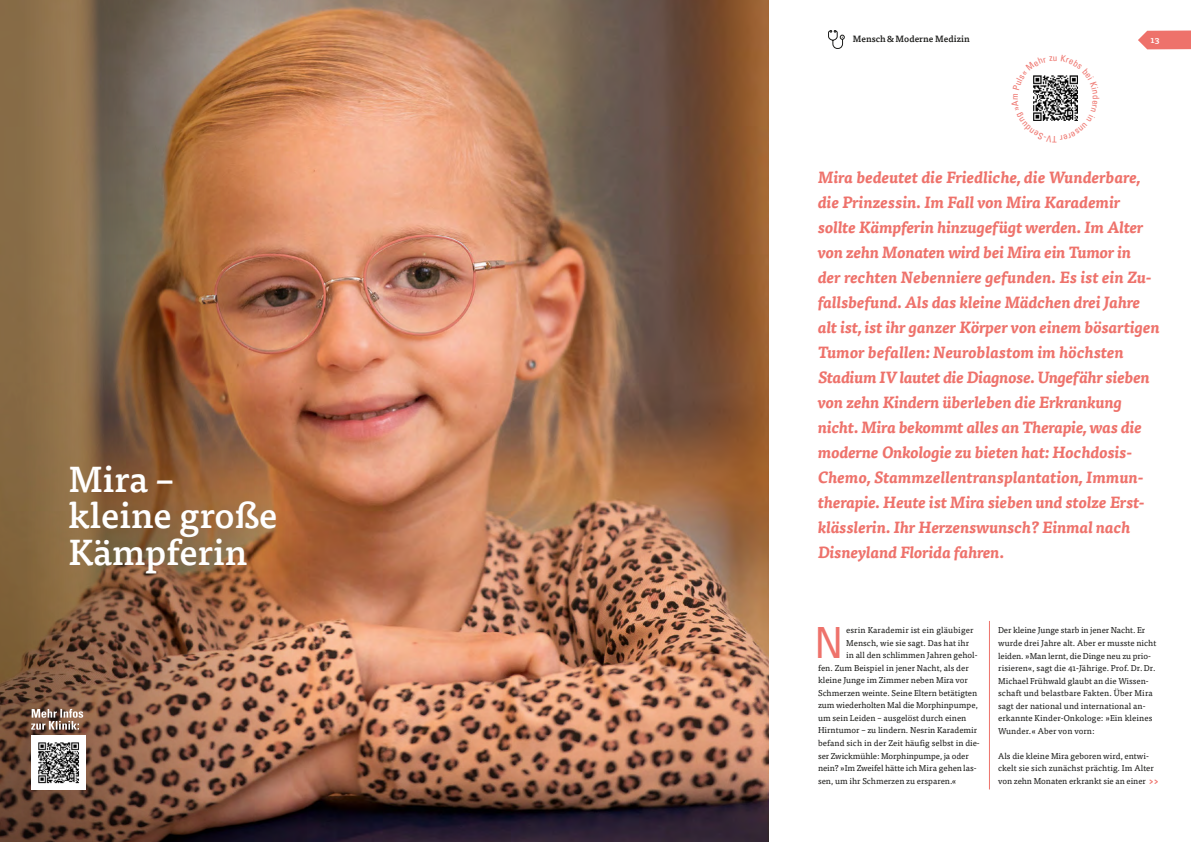
<style>
.page{position:relative;width:1191px;height:842px;background:#fff}
.page>*{position:absolute;margin:0;border:0;box-sizing:border-box;transform-origin:0 0}
.t1{font:condensed 43.1px "Univers Com 57";color:#ee726b}
.t2{font:500 36px/36.5px "Tisa OT";color:#fff}
.t3{font:italic 700 16px/25px "Tisa OT";color:#ee726b}
.t4{font:500 9px "Tisa OT";color:#1a1a18}
.t5{font:500 9px "Tisa OT";color:#fff}
.t6{font:8.5px/12.5px "Tisa OT";color:#1a1a18}
.s1{font-weight:700;color:#ee726b}
</style>
<div class="page">
<svg style="left:828px;top:30px;width:16px;height:19px"></svg>
<img style="left:476px;top:0;width:292px;height:842px">
<svg style="left:1138px;top:31px;width:53px;height:18px"></svg>
<hr style="left:989px;top:621px;width:1px;height:168px;background:#ee726b">
<img style="left:0;top:0;width:476px;height:842px">
<img style="left:31px;top:735px;width:54px;height:54px">
<svg style="left:31px;top:709px;width:52px;height:21px"></svg>
<svg style="left:1033px;top:75px;width:45px;height:46px;background:#7c7c7c"></svg>
<h2 class="t2" style="left:69px;top:461px;width:211px">Mira – kleine große<br>Kämpferin</h2>
<p class="t4" style="left:852px;top:33px;width:118px">Mensch&amp;Moderne Medizin</p>
<p class="t5" style="left:1150px;top:34px;width:10px">13</p>
<p class="t3" style="left:818px;top:166px;width:343px">Mira bedeutet die Friedliche, die Wunderbare, die Prinzessin. Im Fall von Mira Karademir sollte Kämpferin hinzugefügt werden. Im Alter von zehn Monaten wird bei Mira ein Tumor in<br>der rechten Nebenniere gefunden. Es ist ein Zu&shy;fallsbefund. Als das kleine Mädchen drei Jahre alt ist, ist ihr ganzer Körper von einem bösartigen Tumor befallen: Neuroblastom im höchsten Stadium IV lautet die Diagnose. Ungefähr sieben von zehn Kindern überleben die Erkrankung nicht. Mira bekommt alles an Therapie, was die moderne Onkologie zu bieten hat: Hochdosis-Chemo, Stammzellentransplantation, Immun&shy;therapie. Heute ist Mira sieben und stolze Erst&shy;klässlerin. Ihr Herzenswunsch? Einmal nach Disneyland Florida fahren.</p>
<h1 class="t1" style="left:814px;top:616px;width:30px">N</h1>
<p class="t6" style="left:846px;top:624px;width:129px">esrin Karademir ist ein gläubiger</p>
<p class="t6" style="left:846px;top:637px;width:124px">Mensch, wie sie sagt. Das hat ihr</p>
<p class="t6" style="left:846px;top:649px;width:133px">in all den schlimmen Jahren gehol-</p>
<p class="t6" style="left:818px;top:662px;width:152px">fen. Zum Beispiel in jener Nacht, als der</p>
<p class="t6" style="left:818px;top:674px;width:151px">kleine Junge im Zimmer neben Mira vor</p>
<p class="t6" style="left:818px;top:687px;width:161px">Schmerzen weinte. Seine Eltern betätigten</p>
<p class="t6" style="left:818px;top:699px;width:161px">zum wiederholten Mal die Morphinpumpe,</p>
<p class="t6" style="left:818px;top:712px;width:150px">um sein Leiden – ausgelöst durch einen</p>
<p class="t6" style="left:818px;top:724px;width:161px">Hirntumor – zu lindern. Nesrin Karademir</p>
<p class="t6" style="left:818px;top:737px;width:163px">befand sich in der Zeit häufig selbst in die-</p>
<p class="t6" style="left:818px;top:749px;width:152px">ser Zwickmühle: Morphinpumpe, ja oder</p>
<p class="t6" style="left:818px;top:762px;width:160px">nein? »Im Zweifel hätte ich Mira gehen las-</p>
<p class="t6" style="left:818px;top:774px;width:140px">sen, um ihr Schmerzen zu ersparen.«</p>
<p class="t6" style="left:998px;top:624px;width:160px">Der kleine Junge starb in jener Nacht. Er wurde drei Jahre alt. Aber er musste nicht leiden. »Man lernt, die Dinge neu zu prio&shy;risieren«, sagt die 41-Jährige. Prof. Dr. Dr.<br>Michael Frühwald glaubt an die Wissen&shy;schaft und belastbare Fakten. Über Mira sagt der national und international an&shy;erkannte Kinder-Onkologe: »Ein kleines Wunder.« Aber von vorn:</p>
<p class="t6" style="left:998px;top:749px;width:162px">Als die kleine Mira geboren wird, entwi&shy;ckelt sie sich zunächst prächtig. Im Alter von zehn Monaten erkrankt sie an einer <span class="s1">&gt;&gt;</span></p>
</div>
